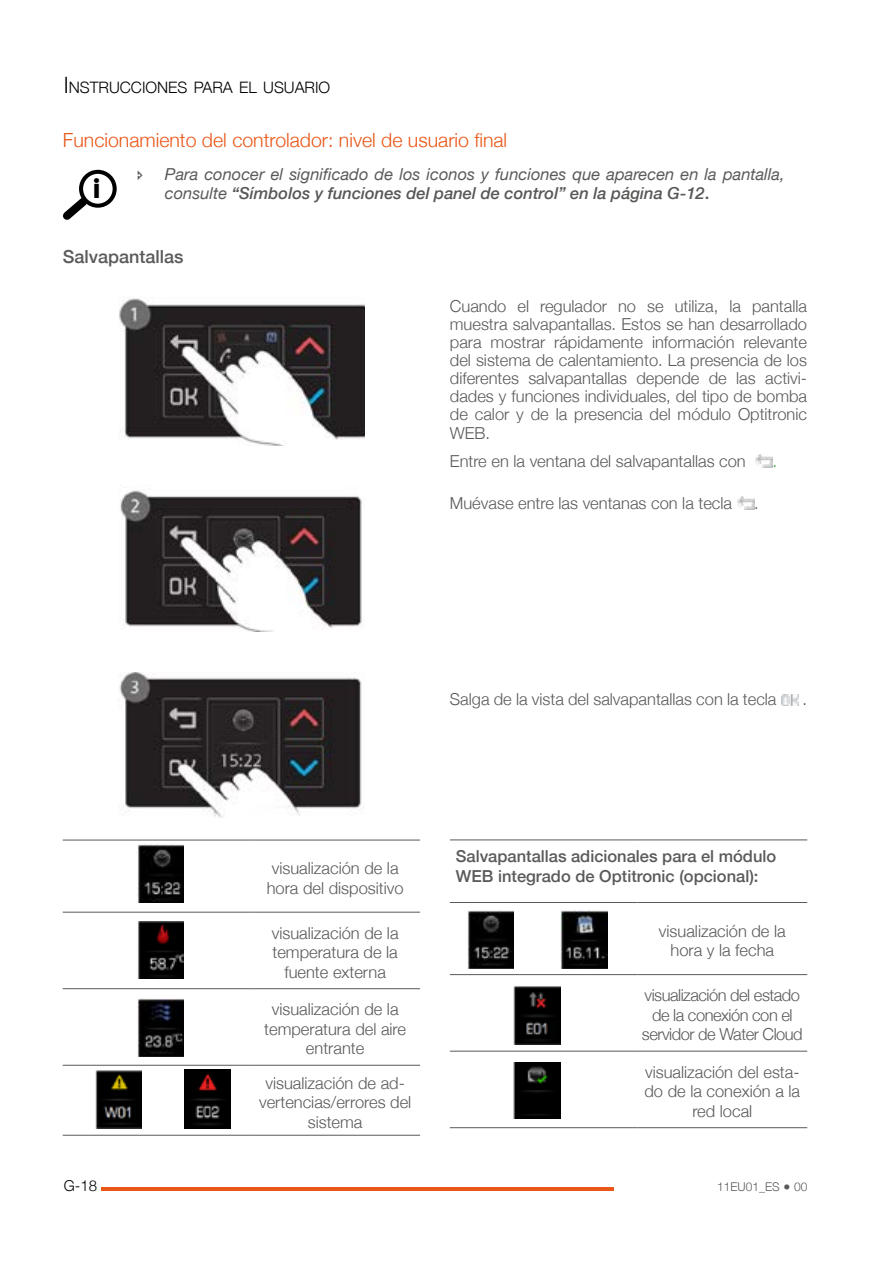
<style>
.page{position:relative;width:893px;height:1263px;background:#fff}
.page>*{position:absolute;margin:0;border:0;box-sizing:border-box;transform-origin:0 0}
.t1{font:700 27px "Geomanist";color:#000}
.t2{font:300 19.5px "Helvetica Neue";color:#ea5616}
.t3{font:500 18px "Helvetica Neue";color:#5b595b}
.t4{font:300 16.5px/19.5px "Helvetica Neue";color:#5b595b;text-align:center}
.t5{font:italic 16.5px/19.8px "Helvetica Neue";color:#5b595b}
.t6{font:500 16.5px/19.5px "Helvetica Neue";color:#5b595b}
.t7{font:300 16.5px/19.5px "Helvetica Neue";letter-spacing:-.03em;color:#5b595b;text-align:center}
.t8{font:300 16.5px "Helvetica Neue";color:#3fa535}
.t9{font:300 15.75px "Helvetica Neue";color:#000}
.t10{font:300 15px "Helvetica Neue";color:#000}
.t11{font:300 12px "Helvetica Neue";color:#5b595b}
.s1{font-size:22.5px}
.s2{font-weight:500;color:#575756}
.s3{font-weight:500;font-style:normal;color:#575756}
</style>
<div class="page">
<hr style="left:101px;top:1187px;width:513px;height:4px;background:#ea5616">
<img style="left:755px;top:455px;width:17px;height:12px">
<img style="left:737px;top:496px;width:17px;height:13px">
<img style="left:781px;top:695px;width:17px;height:10px">
<div style="left:79px;top:170px;width:38px;height:38px;border:4px solid #000;border-radius:50%"></div>
<svg style="left:63px;top:190px;width:32px;height:30px"></svg>
<img style="left:119px;top:298px;width:246px;height:147px">
<img style="left:120px;top:490px;width:242px;height:141px">
<img style="left:119px;top:672px;width:243px;height:146px">
<hr style="left:63px;top:988px;width:187px;height:1px;background:#5b595b">
<hr style="left:250px;top:988px;width:170px;height:1px;background:#5b595b">
<hr style="left:63px;top:1065px;width:187px;height:1px;background:#5b595b">
<hr style="left:250px;top:1065px;width:170px;height:1px;background:#5b595b">
<hr style="left:63px;top:1135px;width:187px;height:1px;background:#5b595b">
<hr style="left:250px;top:1135px;width:170px;height:1px;background:#5b595b">
<hr style="left:63px;top:840px;width:187px;height:1px;background:#5b595b">
<hr style="left:250px;top:840px;width:170px;height:1px;background:#5b595b">
<hr style="left:63px;top:912px;width:187px;height:1px;background:#5b595b">
<hr style="left:250px;top:912px;width:170px;height:1px;background:#5b595b">
<img style="left:137px;top:844px;width:47px;height:58px">
<img style="left:138px;top:921px;width:46px;height:58px">
<img style="left:137px;top:998px;width:47px;height:59px">
<img style="left:95px;top:1070px;width:47px;height:58px">
<img style="left:184px;top:1070px;width:47px;height:58px">
<hr style="left:450px;top:1051px;width:187px;height:1px;background:#5b595b">
<hr style="left:637px;top:1051px;width:170px;height:1px;background:#5b595b">
<hr style="left:450px;top:1127px;width:187px;height:1px;background:#5b595b">
<hr style="left:637px;top:1127px;width:170px;height:1px;background:#5b595b">
<hr style="left:450px;top:840px;width:187px;height:1px;background:#5b595b">
<hr style="left:637px;top:840px;width:170px;height:1px;background:#5b595b">
<hr style="left:450px;top:902px;width:187px;height:1px;background:#5b595b">
<hr style="left:637px;top:902px;width:170px;height:1px;background:#5b595b">
<hr style="left:450px;top:974px;width:187px;height:1px;background:#5b595b">
<hr style="left:637px;top:974px;width:170px;height:1px;background:#5b595b">
<img style="left:467px;top:910px;width:47px;height:58px">
<img style="left:561px;top:910px;width:46px;height:58px">
<img style="left:514px;top:986px;width:46px;height:58px">
<img style="left:514px;top:1062px;width:46px;height:57px">
<p class="t9" style="left:64px;top:74px;width:268px"><span class="s1">I</span>NSTRUCCIONES PARA EL USUARIO</p>
<p class="t2" style="left:63px;top:124px;width:446px">Funcionamiento del controlador: nivel de usuario final</p>
<p class="t5" style="left:165px;top:165px;width:621px">Para conocer el significado de los iconos y funciones que aparecen en la pantalla, consulte <span class="s2">“Símbolos y funciones del panel de control” en la página G-12</span><span class="s3">.</span></p>
<h1 class="t1" style="left:93px;top:170px;width:9px">i</h1>
<p class="t3" style="left:63px;top:242px;width:122px">Salvapantallas</p>
<p class="t4" style="left:450px;top:296px;width:359px;line-height:18px;text-align:justify">Cuando el regulador no se utiliza, la pantalla muestra salvapantallas. Estos se han desarrollado para mostrar rápidamente información relevante del sistema de calentamiento. La presencia de los diferentes salvapantallas depende de las activi&shy;dades y funciones individuales, del tipo de bomba de calor y de la presencia del módulo Optitronic</p>
<p class="t4" style="left:450px;top:418px;width:297px;line-height:28px;text-align:left">WEB.<br>Entre en la ventana del salvapantallas con</p>
<p class="t8" style="left:772px;top:448px;width:6px">.</p>
<p class="t4" style="left:450px;top:492px;width:284px">Muévase entre las ventanas con la tecla</p>
<p class="t4" style="left:754px;top:492px;width:6px">.</p>
<p class="t4" style="left:450px;top:688px;width:328px">Salga de la vista del salvapantallas con la tecla</p>
<p class="t4" style="left:802px;top:688px;width:6px">.</p>
<p class="t4" style="left:267px;top:857px;width:138px">visualización de la hora del dispositivo</p>
<p class="t4" style="left:272px;top:922px;width:128px">visualización de la temperatura de la fuente externa</p>
<p class="t4" style="left:264px;top:999px;width:143px">visualización de la temperatura del aire entrante</p>
<p class="t4" style="left:259px;top:1072px;width:154px">visualización de ad&shy;vertencias/errores del sistema</p>
<p class="t6" style="left:456px;top:845px;width:322px">Salvapantallas adicionales para el módulo<br>WEB integrado de Optitronic (opcional):</p>
<p class="t4" style="left:659px;top:920px;width:128px">visualización de la hora y la fecha</p>
<p class="t7" style="left:642px;top:984px;width:162px">visualización del estado de la conexión con el servidor de Water Cloud</p>
<p class="t4" style="left:644px;top:1061px;width:157px">visualización del esta&shy;do de la conexión a la red local</p>
<p class="t10" style="left:64px;top:1173px;width:35px">G-18</p>
<p class="t11" style="left:717px;top:1177px;width:92px">11EU01_ES ● 00</p>
</div>
